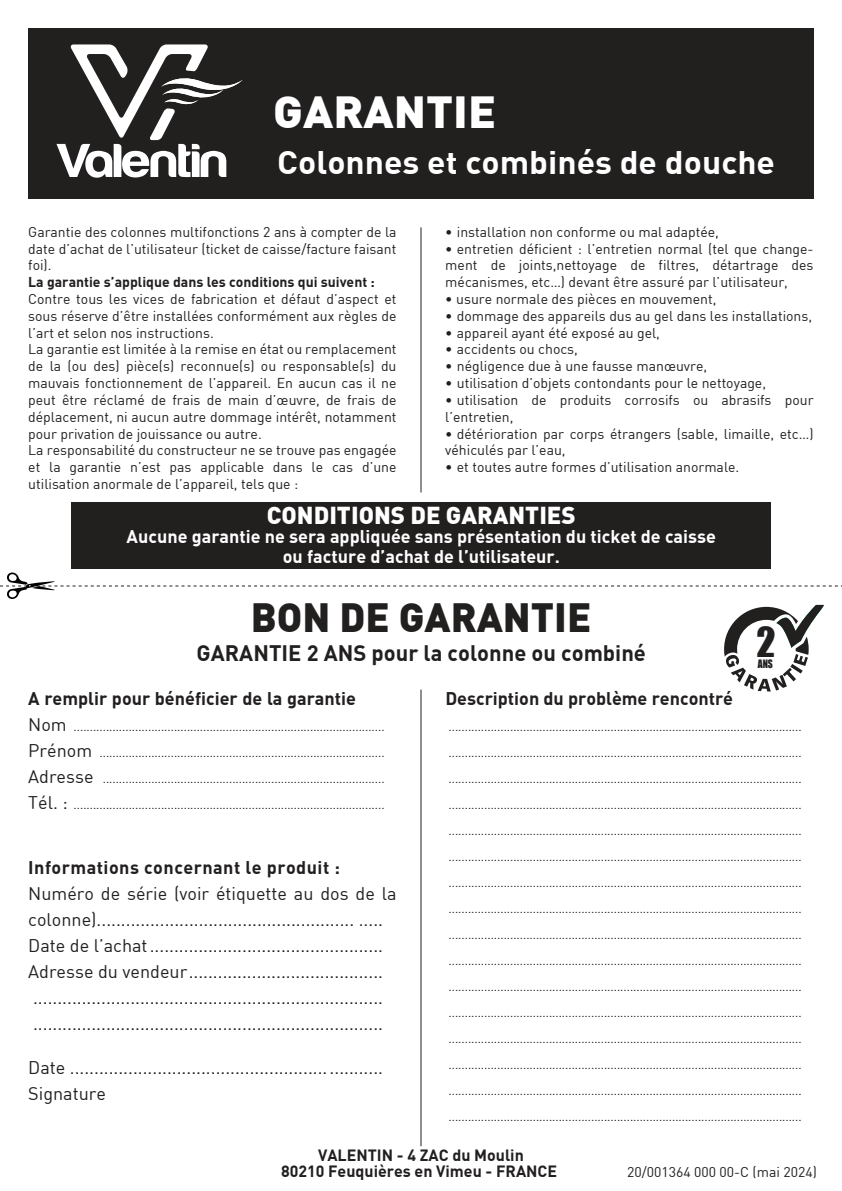
<style>
.page{position:relative;width:842px;height:1191px;background:#fff}
.page>*{position:absolute;margin:0;border:0;box-sizing:border-box;transform-origin:0 0}
.t1{font:44px "DINBLACK Black";color:#fff;scale:1.05 1}
.t2{font:40px "DIN Black";color:#221f1f}
.t3{font:38px "Impact";color:#221f1f}
.t4{font:32px "DINBOLD Bold";color:#fff;scale:1.05 1}
.t5{font:24px "DIN Black";color:#fff}
.t6{font:22px "DIN Bold";color:#221f1f}
.t7{font:18px/26px "DIN";color:#221f1f}
.t8{font:18px/20px "DIN Bold";color:#fff;text-align:center}
.t9{font:18px "DIN Bold";color:#221f1f}
.t10{font:18px "DIN Bold";letter-spacing:.025em;color:#221f1f}
.t11{font:16px/16px "DIN Bold";color:#221f1f;text-align:center}
.t12{font:14px/16.8px "DIN";color:#221f1f}
.t13{font:14px "DIN Bold";color:#221f1f}
.t14{font:12px/26px "DIN";color:#221f1f;text-align:justify}
.t15{font:10.6px "Impact";color:#221f1f;scale:.9 1}
.s1{font-size:18px}
</style>
<div class="page">
<div style="left:72px;top:502px;width:699px;height:67px;background:#221f1f"></div>
<div style="left:28px;top:28px;width:786px;height:170px;background:#221f1f"></div>
<svg style="left:56px;top:44px;width:186px;height:134px"></svg>
<hr style="left:420px;top:227px;width:1px;height:265px;background:#221f1f">
<hr style="left:420px;top:689px;width:1px;height:457px;background:#221f1f">
<svg style="left:0;top:572px;width:842px;height:27px"></svg>
<svg style="left:724px;top:605px;width:100px;height:86px"></svg>
<h1 class="t1" style="left:273px;top:87px;width:214px">GARANTIE</h1>
<h3 class="t4" style="left:277px;top:144px;width:476px">Colonnes et combinés de douche</h3>
<p class="t12" style="left:28px;top:224px;width:370px;text-align:justify">Garantie des colonnes multifonctions 2 ans à compter de la date d’achat de l’utilisateur (ticket de caisse/facture faisant foi).</p>
<p class="t13" style="left:28px;top:273px;width:348px">La garantie s’applique dans les conditions qui suivent :</p>
<p class="t12" style="left:28px;top:291px;width:370px">Contre tous les vices de fabrication et défaut d’aspect et sous réserve d’être installées conformément aux règles de l’art et selon nos instructions.<br>La garantie est limitée à la remise en état ou remplacement de la (ou des) pièce(s) reconnue(s) ou responsable(s) du mauvais fonctionnement de l’appareil. En aucun cas il ne peut être réclamé de frais de main d’œuvre, de frais de déplacement, ni aucun autre dommage intérêt, notamment pour privation de jouissance ou autre.<br>La responsabilité du constructeur ne se trouve pas engagée et la garantie n’est pas applicable dans le cas d’une utilisation anormale de l’appareil, tels que :</p>
<p class="t12" style="left:445px;top:224px;width:370px">ï installation non conforme ou mal adaptée,<br>ï entretien déficient : l’entretien normal (tel que change&shy;ment de joints,nettoyage de filtres, détartrage des mécanismes, etc…) devant être assuré par l’utilisateur,<br>ï usure normale des pièces en mouvement,<br>ï dommage des appareils dus au gel dans les installations, ï appareil ayant été exposé au gel,<br>ï accidents ou chocs,<br>ï négligence due à une fausse manœuvre,<br>ï utilisation d’objets contondants pour le nettoyage,<br>ï utilisation de produits corrosifs ou abrasifs pour l’entretien,<br>ï détérioration par corps étrangers (sable, limaille, etc…) véhiculés par l’eau,<br>ï et toutes autre formes d’utilisation anormale.</p>
<h3 class="t5" style="left:267px;top:502px;width:310px">CONDITIONS DE GARANTIES</h3>
<h3 class="t8" style="left:127px;top:525px;width:591px">Aucune garantie ne sera appliquée sans présentation du ticket de caisse ou facture d’achat de l’utilisateur.</h3>
<h2 class="t2" style="left:251px;top:595px;width:342px">BON DE GARANTIE</h2>
<h3 class="t6" style="left:197px;top:639px;width:451px">GARANTIE 2 ANS pour la colonne ou combiné</h3>
<h3 class="t3" style="left:756px;top:622px;width:21px">2</h3>
<p class="t15" style="left:758px;top:658px;width:18px">ANS</p>
<h3 class="t9" style="left:28px;top:687px;width:329px">A remplir pour bénéficier de la garantie</h3>
<p class="t14" style="left:28px;top:714px;width:358px"><span class="s1">Nom</span> ................................................................................................<br><span class="s1">Prénom</span> ........................................................................................<br><span class="s1">Adresse</span> .......................................................................................<br><span class="s1">Tél. :</span> ................................................................................................</p>
<h3 class="t10" style="left:28px;top:856px;width:313px">Informations concernant le produit :</h3>
<p class="t7" style="left:28px;top:882px;width:370px">Numéro de série (voir étiquette au dos de la colonne)..................................................... .....<br>Date de l’achat................................................<br>Adresse du vendeur........................................ ........................................................................ ........................................................................</p>
<h3 class="t7" style="left:28px;top:1055px;width:356px">Date ................................................................<br>Signature</h3>
<h3 class="t9" style="left:445px;top:687px;width:289px">Description du problème rencontré</h3>
<p class="t14" style="left:449px;top:714px;width:355px">............................................................................................................. ............................................................................................................. ............................................................................................................. ............................................................................................................. ............................................................................................................. ............................................................................................................. ............................................................................................................. ............................................................................................................. ............................................................................................................. ............................................................................................................. ............................................................................................................. ............................................................................................................. ............................................................................................................. ............................................................................................................. ............................................................................................................. .............................................................................................................</p>
<h3 class="t11" style="left:281px;top:1146px;width:278px">VALENTIN - 4 ZAC du Moulin<br>80210 Feuquières en Vimeu - FRANCE</h3>
<p class="t12" style="left:627px;top:1164px;width:191px">20/001364 000 00-C (mai 2024)</p>
</div>
